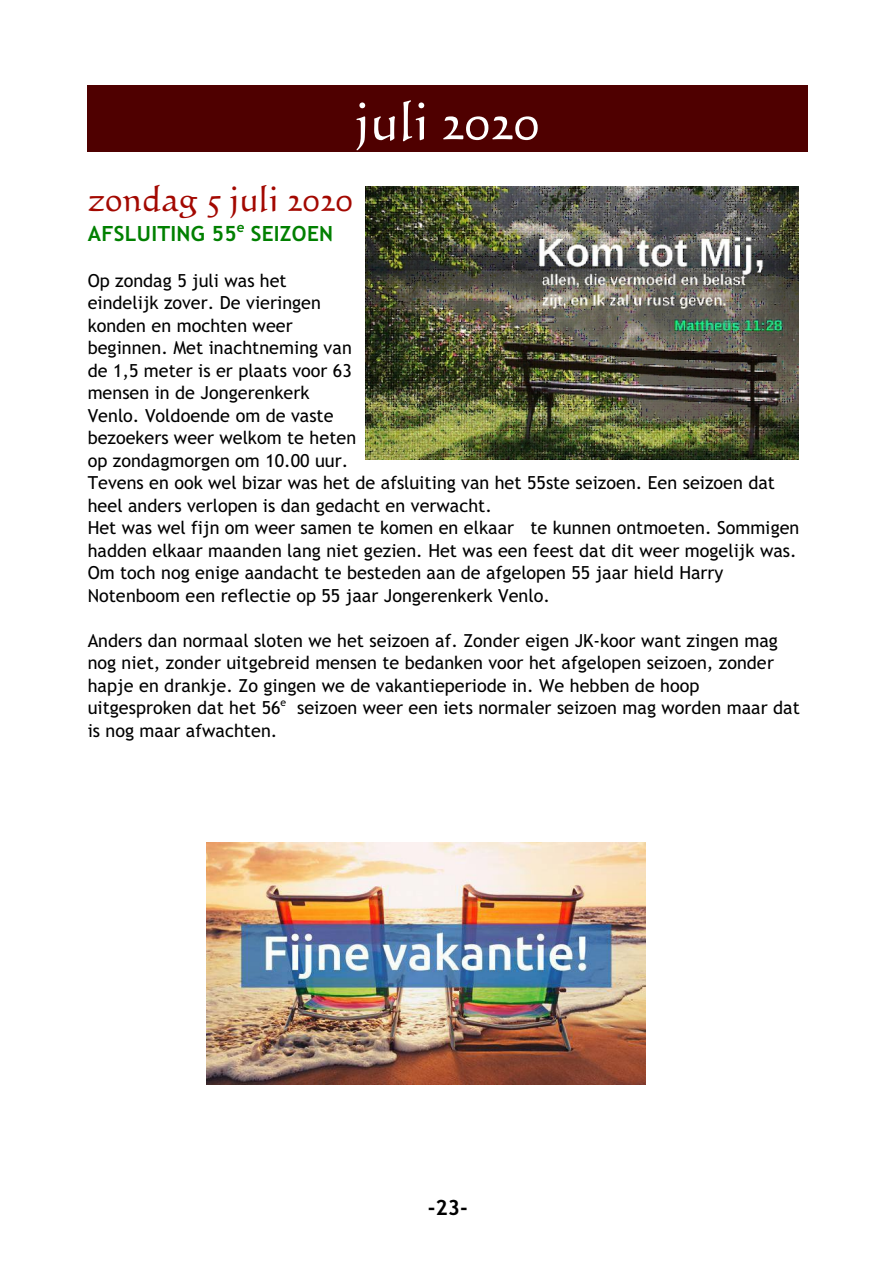
<style>
.page{position:relative;width:893px;height:1263px;background:#fff}
.page>*{position:absolute;margin:0;border:0;box-sizing:border-box;transform-origin:0 0}
.t1{font:54px "Calligraphic 421 BT Roman B";letter-spacing:.005em;color:#fff}
.t2{font:36px "Calligraphic 421 BT Roman B";letter-spacing:.005em;color:#a30800}
.t3{font:700 21px "Trebuchet MS";letter-spacing:.015em;color:#008000}
.t4{font:700 21px "Trebuchet MS";color:#000}
.t5{font:18px/22.5px "Trebuchet MS";color:#000}
</style>
<div class="page">
<div style="left:88px;top:85px;width:720px;height:67px;background:#4f0000"></div>
<img style="left:365px;top:187px;width:433px;height:273px">
<img style="left:206px;top:842px;width:439px;height:243px">
<h1 class="t1" style="left:355px;top:98px;width:187px">juli 2020</h1>
<h2 class="t2" style="left:88px;top:184px;width:267px">zondag 5 juli 2020</h2>
<p class="t3" style="left:88px;top:225px;width:247px">AFSLUITING 55<sup>e</sup> SEIZOEN</p>
<p class="t5" style="left:88px;top:271px;width:713px">Op zondag 5 juli was het<br>eindelijk zover. De vieringen<br>konden en mochten weer<br>beginnen. Met inachtneming van<br>de 1,5 meter is er plaats voor 63<br>mensen in de Jongerenkerk<br>Venlo. Voldoende om de vaste<br>bezoekers weer welkom te heten<br>op zondagmorgen om 10.00 uur.<br>Tevens en ook wel bizar was het de afsluiting van het 55ste seizoen. Een seizoen dat heel anders verlopen is dan gedacht en verwacht.<br>Het was wel fijn om weer samen te komen en elkaar te kunnen ontmoeten. Sommigen hadden elkaar maanden lang niet gezien. Het was een feest dat dit weer mogelijk was.<br>Om toch nog enige aandacht te besteden aan de afgelopen 55 jaar hield Harry Notenboom een reflectie op 55 jaar Jongerenkerk Venlo.</p>
<p class="t5" style="left:88px;top:631px;width:714px">Anders dan normaal sloten we het seizoen af. Zonder eigen JK-koor want zingen mag nog niet, zonder uitgebreid mensen te bedanken voor het afgelopen seizoen, zonder hapje en drankje. Zo gingen we de vakantieperiode in. We hebben de hoop uitgesproken dat het 56<sup>e</sup> seizoen weer een iets normaler seizoen mag worden maar dat is nog maar afwachten.</p>
<p class="t4" style="left:428px;top:1199px;width:42px">-23-</p>
</div>
